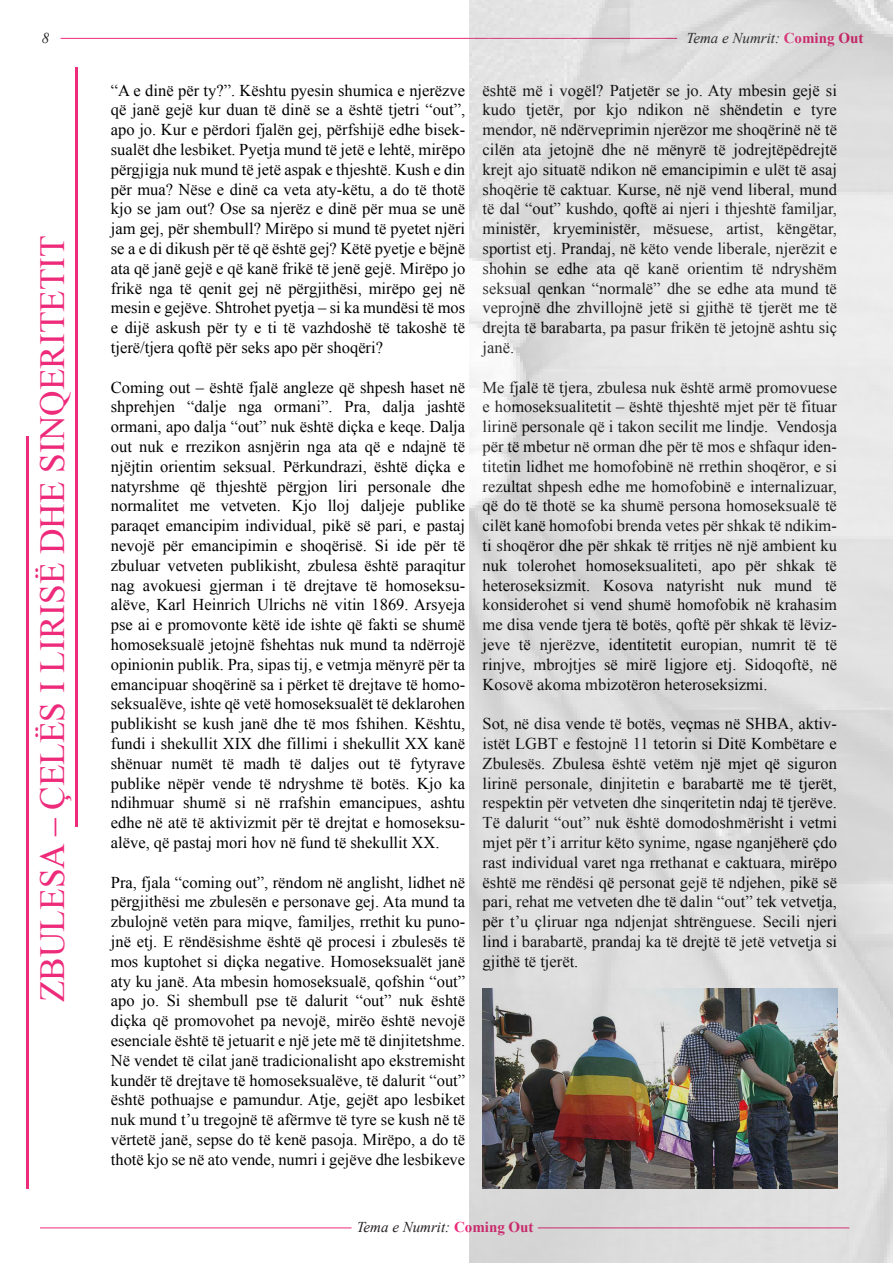
<style>
.page{position:relative;width:893px;height:1263px;background:#fff}
.page>*{position:absolute;margin:0;border:0;box-sizing:border-box;transform-origin:0 0}
.t1{font:35.25px "Times New Roman";color:#ee2a7b}
.t2{font:16.5px/19.8px "Times New Roman";color:#000;text-align:justify}
.t3{font:italic 15px "Times New Roman";color:#231f20}
.s1{font-weight:700;font-style:normal;color:#ee2a7b}
</style>
<div class="page">
<hr style="left:61px;top:38px;width:616px;height:1px;background:#ee2a7b">
<hr style="left:40px;top:1227px;width:312px;height:1px;background:#ee2a7b">
<hr style="left:75px;top:68px;width:2px;height:759px;background:#ee2a7b">
<hr style="left:27px;top:436px;width:2px;height:752px;background:#ee2a7b">
<img style="left:470px;top:0;width:423px;height:1262px">
<p class="t3" style="left:42px;top:27px;width:9px">8</p>
<p class="t3" style="left:686px;top:27px;width:178px">Tema e Numrit: <span class="s1">Coming Out</span></p>
<h1 class="t1" style="left:28px;top:1002px;width:768px;rotate:-90deg">ZBULESA – ÇELËS I LIRISË DHE SINQERITETIT</h1>
<p class="t2" style="left:111px;top:80px;width:356px">“A e dinë për ty?”. Kështu pyesin shumica e njerëzve që janë gejë kur duan të dinë se a është tjetri “out”, apo jo. Kur e përdori fjalën gej, përfshijë edhe bisek&shy;sualët dhe lesbiket. Pyetja mund të jetë e lehtë, mirëpo përgjigja nuk mund të jetë aspak e thjeshtë. Kush e din për mua? Nëse e dinë ca veta aty-këtu, a do të thotë kjo se jam out? Ose sa njerëz e dinë për mua se unë jam gej, për shembull? Mirëpo si mund të pyetet njëri se a e di dikush për të që është gej? Këtë pyetje e bëjnë ata që janë gejë e që kanë frikë të jenë gejë. Mirëpo jo frikë nga të qenit gej në përgjithësi, mirëpo gej në mesin e gejëve. Shtrohet pyetja – si ka mundësi të mos e dijë askush për ty e ti të vazhdoshë të takoshë të tjerë/tjera qoftë për seks apo për shoqëri?</p>
<p class="t2" style="left:111px;top:377px;width:356px">Coming out – është fjalë angleze që shpesh haset në shprehjen “dalje nga ormani”. Pra, dalja jashtë ormani, apo dalja “out” nuk është diçka e keqe. Dalja out nuk e rrezikon asnjërin nga ata që e ndajnë të njëjtin orientim seksual. Përkundrazi, është diçka e natyrshme që thjeshtë përgjon liri personale dhe normalitet me vetveten. Kjo lloj daljeje publike paraqet emancipim individual, pikë së pari, e pastaj nevojë për emancipimin e shoqërisë. Si ide për të zbuluar vetveten publikisht, zbulesa është paraqitur nag avokuesi gjerman i të drejtave të homoseksu&shy;alëve, Karl Heinrich Ulrichs në vitin 1869. Arsyeja pse ai e promovonte këtë ide ishte që fakti se shumë homoseksualë jetojnë fshehtas nuk mund ta ndërrojë opinionin publik. Pra, sipas tij, e vetmja mënyrë për ta emancipuar shoqërinë sa i përket të drejtave të homo&shy;seksualëve, ishte që vetë homoseksualët të deklarohen publikisht se kush janë dhe të mos fshihen. Kështu, fundi i shekullit XIX dhe fillimi i shekullit XX kanë shënuar numët të madh të daljes out të fytyrave publike nëpër vende të ndryshme të botës. Kjo ka ndihmuar shumë si në rrafshin emancipues, ashtu edhe në atë të aktivizmit për të drejtat e homoseksu&shy;alëve, që pastaj mori hov në fund të shekullit XX.</p>
<p class="t2" style="left:111px;top:872px;width:356px">Pra, fjala “coming out”, rëndom në anglisht, lidhet në përgjithësi me zbulesën e personave gej. Ata mund ta zbulojnë vetën para miqve, familjes, rrethit ku puno&shy;jnë etj. E rëndësishme është që procesi i zbulesës të mos kuptohet si diçka negative. Homoseksualët janë aty ku janë. Ata mbesin homoseksualë, qofshin “out” apo jo. Si shembull pse të dalurit “out” nuk është diçka që promovohet pa nevojë, mirëo është nevojë esenciale është të jetuarit e një jete më të dinjitetshme.<br>Në vendet të cilat janë tradicionalisht apo ekstremisht kundër të drejtave të homoseksualëve, të dalurit “out” është pothuajse e pamundur. Atje, gejët apo lesbiket nuk mund t’u tregojnë të afërmve të tyre se kush në të vërtetë janë, sepse do të kenë pasoja. Mirëpo, a do të thotë kjo se në ato vende, numri i gejëve dhe lesbikeve</p>
<p class="t2" style="left:483px;top:80px;width:356px">është më i vogël? Patjetër se jo. Aty mbesin gejë si kudo tjetër, por kjo ndikon në shëndetin e tyre mendor, në ndërveprimin njerëzor me shoqërinë në të cilën ata jetojnë dhe në mënyrë të jodrejtëpëdrejtë krejt ajo situatë ndikon në emancipimin e ulët të asaj shoqërie të caktuar. Kurse, në një vend liberal, mund të dal “out” kushdo, qoftë ai njeri i thjeshtë familjar, ministër, kryeministër, mësuese, artist, këngëtar, sportist etj. Prandaj, në këto vende liberale, njerëzit e shohin se edhe ata që kanë orientim të ndryshëm seksual qenkan “normalë” dhe se edhe ata mund të veprojnë dhe zhvillojnë jetë si gjithë të tjerët me të drejta të barabarta, pa pasur frikën të jetojnë ashtu siç janë.</p>
<p class="t2" style="left:483px;top:377px;width:356px">Me fjalë të tjera, zbulesa nuk është armë promovuese e homoseksualitetit – është thjeshtë mjet për të fituar lirinë personale që i takon secilit me lindje. Vendosja për të mbetur në orman dhe për të mos e shfaqur iden&shy;titetin lidhet me homofobinë në rrethin shoqëror, e si rezultat shpesh edhe me homofobinë e internalizuar, që do të thotë se ka shumë persona homoseksualë të cilët kanë homofobi brenda vetes për shkak të ndikim&shy;ti shoqëror dhe për shkak të rritjes në një ambient ku nuk tolerohet homoseksualiteti, apo për shkak të heteroseksizmit. Kosova natyrisht nuk mund të konsiderohet si vend shumë homofobik në krahasim me disa vende tjera të botës, qoftë për shkak të lëviz&shy;jeve të njerëzve, identitetit europian, numrit të të rinjve, mbrojtjes së mirë ligjore etj. Sidoqoftë, në Kosovë akoma mbizotëron heteroseksizmi.</p>
<p class="t2" style="left:483px;top:713px;width:356px">Sot, në disa vende të botës, veçmas në SHBA, aktiv&shy;istët LGBT e festojnë 11 tetorin si Ditë Kombëtare e Zbulesës. Zbulesa është vetëm një mjet që siguron lirinë personale, dinjitetin e barabartë me të tjerët, respektin për vetveten dhe sinqeritetin ndaj të tjerëve.<br>Të dalurit “out” nuk është domodoshmërisht i vetmi mjet për t’i arritur këto synime, ngase nganjëherë çdo rast individual varet nga rrethanat e caktuara, mirëpo është me rëndësi që personat gejë të ndjehen, pikë së pari, rehat me vetveten dhe të dalin “out” tek vetvetja, për t’u çliruar nga ndjenjat shtrënguese. Secili njeri lind i barabartë, prandaj ka të drejtë të jetë vetvetja si gjithë të tjerët.</p>
<p class="t3" style="left:357px;top:1217px;width:178px">Tema e Numrit: <span class="s1">Coming Out</span></p>
</div>
